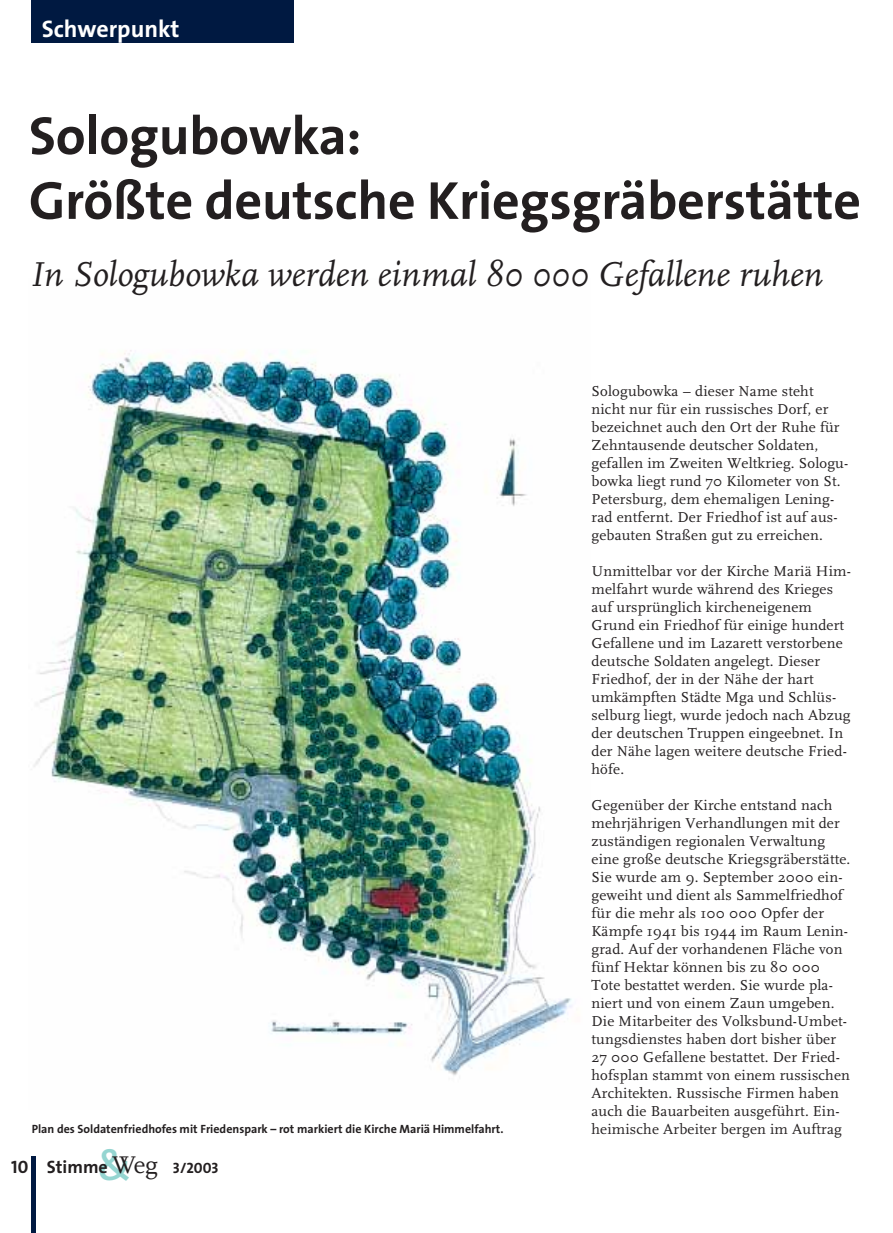
<style>
.page{position:relative;width:893px;height:1233px;background:#fff}
.page>*{position:absolute;margin:0;border:0;box-sizing:border-box;transform-origin:0 0}
.t1{font:700 54px/64.8px "The Sans";letter-spacing:-.005em;color:#231f20}
.t2{font:italic 36px "FF Scala";color:#231f20}
.t3{font:700 24px "The Sans";color:#fff}
.t4{font:700 18px "The Sans";color:#231f20}
.t5{font:15px/18px "FF Scala";letter-spacing:.01em;color:#231f20}
.t6{font:15px "The Sans Bold Caps";color:#231f20}
.t7{font:700 12px "The Sans";color:#231f20}
.s1{font-family:"The Sans";font-weight:600;font-size:42px;color:#95d5d1}
.s2{font-family:"FF Scala";font-size:25.2px}
.s3{font-family:"The Sans Bold Caps";font-weight:400}
</style>
<div class="page">
<img style="left:33px;top:350px;width:539px;height:726px">
<div style="left:32px;top:0;width:262px;height:43px;background:#001941"></div>
<hr style="left:32px;top:1157px;width:4px;height:76px;background:#001941">
<h3 class="t3" style="left:42px;top:20px;width:139px">Schwerpunkt</h3>
<h1 class="t1" style="left:29px;top:109px;width:833px">Sologubowka:<br>Größte deutsche Kriegsgräberstätte</h1>
<h2 class="t2" style="left:30px;top:261px;width:794px">In Sologubowka werden einmal 80 000 Gefallene ruhen</h2>
<p class="t7" style="left:32px;top:1125px;width:473px">Plan des Soldatenfriedhofes mit Friedenspark – rot markiert die Kirche Mariä Himmelfahrt.</p>
<p class="t6" style="left:98px;top:1159px;width:122px"><span class="s1">&amp;</span><span class="s2">Weg</span> 3/2003</p>
<p class="t4" style="left:11px;top:1160px;width:98px"><span class="s3">10</span> Stimme</p>
<p class="t5" style="left:591px;top:383px;width:258px">Sologubowka – dieser Name steht nicht nur für ein russisches Dorf, er bezeichnet auch den Ort der Ruhe für Zehntausende deutscher Soldaten, gefallen im Zweiten Weltkrieg. Sologu&shy;bowka liegt rund 70 Kilometer von St.<br>Petersburg, dem ehemaligen Lening&shy;rad entfernt. Der Friedhof ist auf aus&shy;gebauten Straßen gut zu erreichen.</p>
<p class="t5" style="left:591px;top:563px;width:261px">Unmittelbar vor der Kirche Mariä Him&shy;melfahrt wurde während des Krieges auf ursprünglich kircheneigenem Grund ein Friedhof für einige hundert Gefallene und im Lazarett verstorbene deutsche Soldaten angelegt. Dieser Friedhof, der in der Nähe der hart umkämpften Städte Mga und Schlüs&shy;selburg liegt, wurde jedoch nach Abzug der deutschen Truppen eingeebnet. In der Nähe lagen weitere deutsche Fried&shy;höfe.</p>
<p class="t5" style="left:591px;top:797px;width:260px">Gegenüber der Kirche entstand nach mehrjährigen Verhandlungen mit der zuständigen regionalen Verwaltung eine große deutsche Kriegsgräberstätte.<br>Sie wurde am 9. September 2000 ein&shy;geweiht und dient als Sammelfriedhof für die mehr als 100 000 Opfer der Kämpfe 1941 bis 1944 im Raum Lenin&shy;grad. Auf der vorhandenen Fläche von fünf Hektar können bis zu 80 000<br>Tote bestattet werden. Sie wurde pla&shy;niert und von einem Zaun umgeben.<br>Die Mitarbeiter des Volksbund-Umbet&shy;tungsdienstes haben dort bisher über 27 000 Gefallene bestattet. Der Fried&shy;hofsplan stammt von einem russischen Architekten. Russische Firmen haben auch die Bauarbeiten ausgeführt. Ein&shy;heimische Arbeiter bergen im Auftrag</p>
</div>
